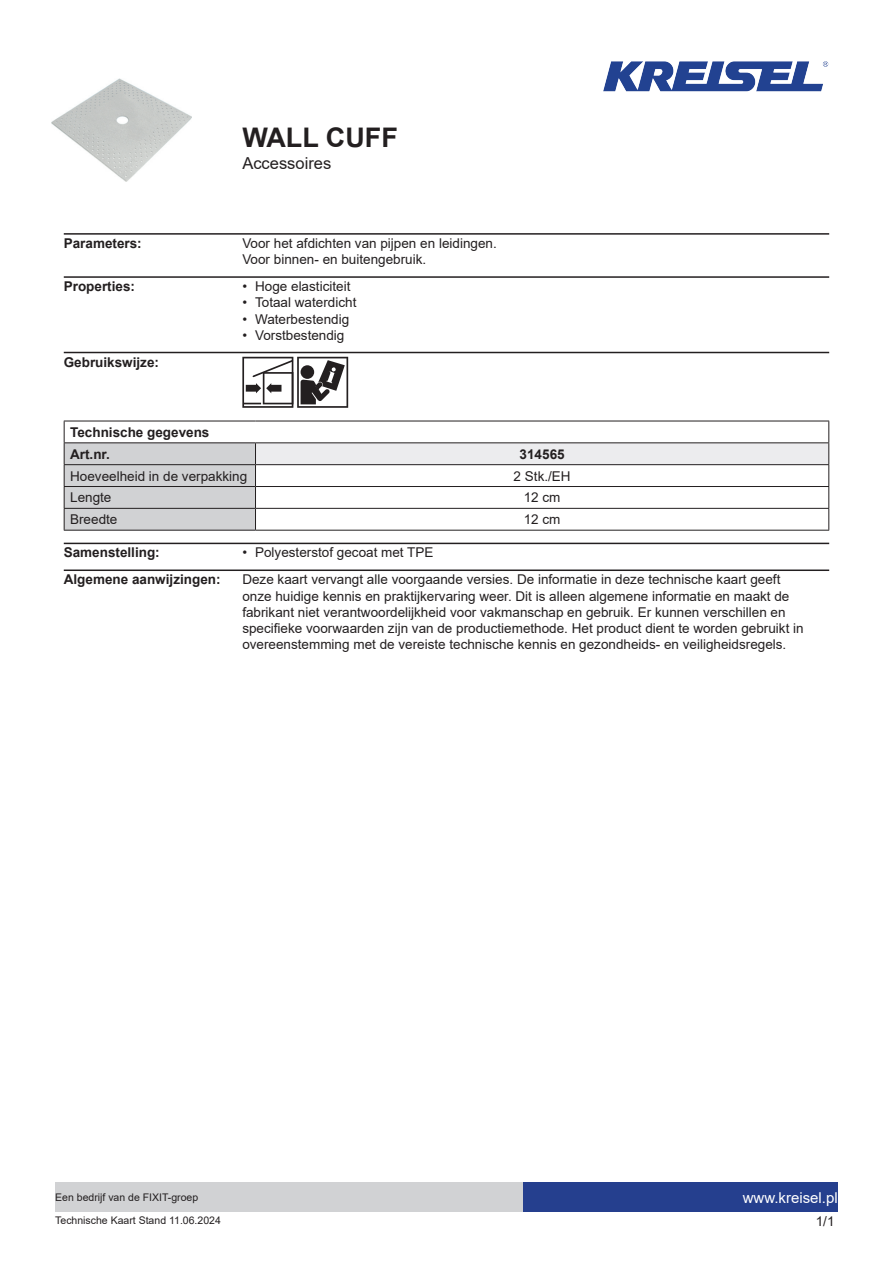
<style>
.page{position:relative;width:893px;height:1263px;background:#fff}
.page>*{position:absolute;margin:0;border:0;box-sizing:border-box;transform-origin:0 0}
.t1{font:700 27px "Arial";color:#231f20}
.t2{font:16.5px "Arial";color:#231f20}
.t3{font:15px "Arial";color:#fff}
.t4{font:13.5px/16.2px "Arial";color:#231f20}
.t5{font:700 13.5px/21.9px "Arial";color:#231f20}
.t6{font:10.5px "Arial";color:#231f20}
</style>
<div class="page">
<img style="left:51px;top:78px;width:140px;height:103px">
<img style="left:603px;top:61px;width:226px;height:31px">
<div style="left:523px;top:1182px;width:315px;height:30px;background:#253f8e"></div>
<div style="left:55px;top:1182px;width:468px;height:30px;background:#d1d2d4"></div>
<hr style="left:64px;top:233px;width:765px;height:2px;background:#231f20">
<hr style="left:64px;top:276px;width:765px;height:2px;background:#231f20">
<hr style="left:64px;top:352px;width:765px;height:1px;background:#231f20">
<svg style="left:242px;top:357px;width:106px;height:51px"></svg>
<div style="left:255px;top:443px;width:574px;height:22px;background:#ececee"></div>
<hr style="left:255px;top:421px;width:574px;height:1px;background:#231f20">
<hr style="left:255px;top:442px;width:574px;height:1px;background:#231f20">
<hr style="left:255px;top:464px;width:574px;height:1px;background:#231f20">
<hr style="left:255px;top:486px;width:574px;height:1px;background:#231f20">
<hr style="left:255px;top:508px;width:574px;height:1px;background:#231f20">
<svg style="left:64px;top:421px;width:192px;height:109px"></svg>
<svg style="left:828px;top:421px;width:1px;height:109px"></svg>
<hr style="left:64px;top:530px;width:191px;height:1px;background:#231f20">
<hr style="left:255px;top:530px;width:574px;height:1px;background:#231f20">
<hr style="left:64px;top:543px;width:765px;height:1px;background:#231f20">
<hr style="left:64px;top:569px;width:765px;height:2px;background:#231f20">
<h1 class="t1" style="left:242px;top:119px;width:157px">WALL CUFF</h1>
<p class="t2" style="left:242px;top:152px;width:90px">Accessoires</p>
<p class="t5" style="left:64px;top:232px;width:80px">Parameters:</p>
<p class="t4" style="left:242px;top:235px;width:256px">Voor het afdichten van pijpen en leidingen.<br>Voor binnen- en buitengebruik.</p>
<p class="t5" style="left:64px;top:276px;width:73px">Properties:</p>
<p class="t4" style="left:242px;top:278px;width:110px">• Hoge elasticiteit</p>
<p class="t4" style="left:242px;top:294px;width:116px">• Totaal waterdicht</p>
<p class="t4" style="left:242px;top:311px;width:108px">• Waterbestendig</p>
<p class="t4" style="left:242px;top:327px;width:104px">• Vorstbestendig</p>
<p class="t5" style="left:64px;top:351px;width:97px">Gebruikswijze:</p>
<p class="t5" style="left:70px;top:421px;width:141px">Technische gegevens<br>Art.nr.</p>
<p class="t5" style="left:520px;top:443px;width:47px">314565</p>
<p class="t4" style="left:70px;top:468px;width:179px">Hoeveelheid in de verpakking</p>
<p class="t4" style="left:514px;top:468px;width:59px">2 Stk./EH</p>
<p class="t4" style="left:70px;top:489px;width:43px">Lengte</p>
<p class="t4" style="left:524px;top:489px;width:38px">12 cm</p>
<p class="t4" style="left:70px;top:511px;width:49px">Breedte</p>
<p class="t4" style="left:524px;top:511px;width:38px">12 cm</p>
<p class="t5" style="left:64px;top:542px;width:98px">Samenstelling:</p>
<p class="t4" style="left:242px;top:544px;width:193px">• Polyesterstof gecoat met TPE</p>
<p class="t5" style="left:64px;top:569px;width:158px">Algemene aanwijzingen:</p>
<p class="t4" style="left:242px;top:571px;width:563px">Deze kaart vervangt alle voorgaande versies. De informatie in deze technische kaart geeft onze huidige kennis en praktijkervaring weer. Dit is alleen algemene informatie en maakt de fabrikant niet verantwoordelijkheid voor vakmanschap en gebruik. Er kunnen verschillen en specifieke voorwaarden zijn van de productiemethode. Het product dient te worden gebruikt in overeenstemming met de vereiste technische kennis en gezondheids- en veiligheidsregels.</p>
<p class="t6" style="left:55px;top:1190px;width:144px">Een bedrijf van de FIXIT-groep</p>
<p class="t3" style="left:743px;top:1187px;width:97px">www.kreisel.pl</p>
<p class="t6" style="left:55px;top:1213px;width:167px">Technische Kaart Stand 11.06.2024</p>
<p class="t4" style="left:816px;top:1213px;width:20px">1/1</p>
</div>
